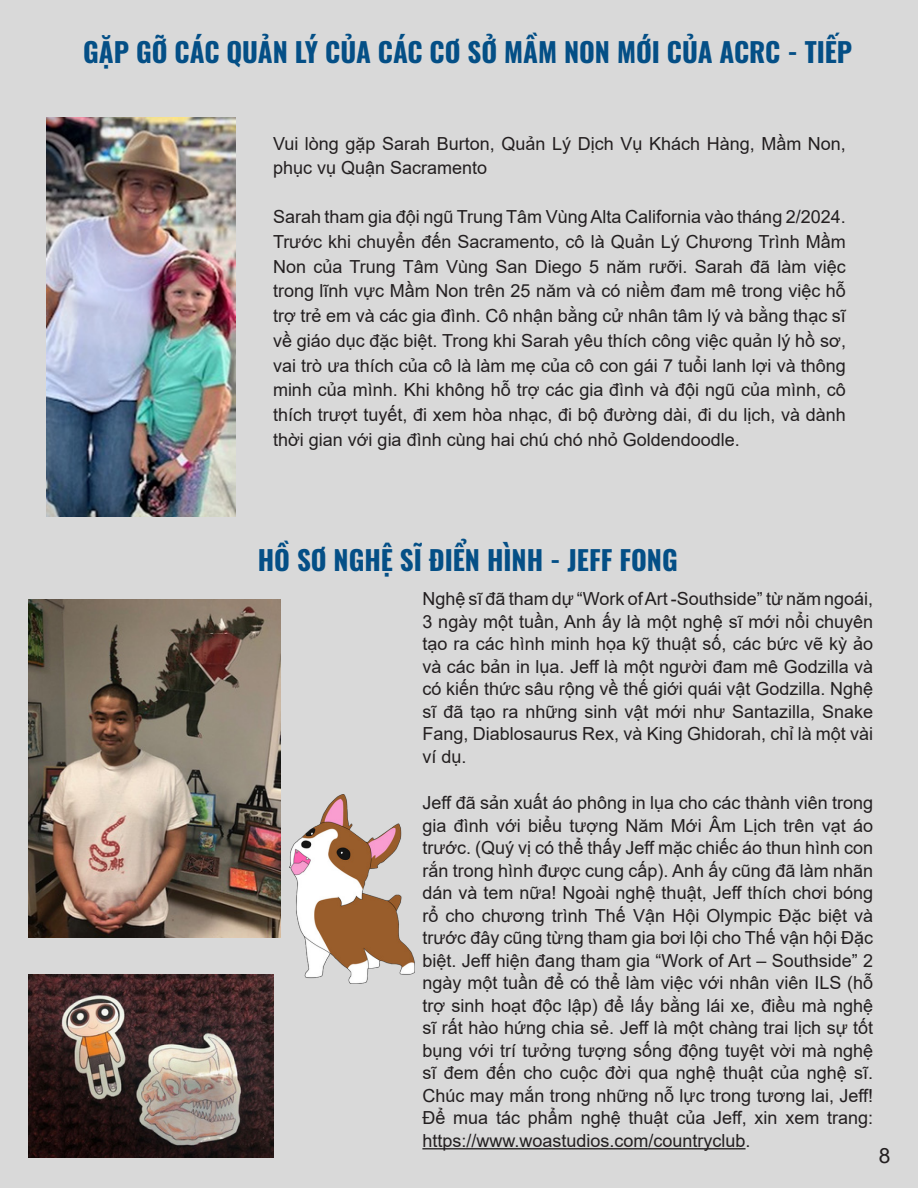
<style>
.page{position:relative;width:918px;height:1188px;background:#d9d9d9}
.page>*{position:absolute;margin:0;border:0;box-sizing:border-box;transform-origin:0 0}
.t1{font:700 27px "Oswald";color:#044f86}
.t2{font:21px "Arial";color:#231f20}
.t3{font:18px/22.5px "Arial";color:#231f20;text-align:justify}
</style>
<div class="page">
<img style="left:46px;top:117px;width:189px;height:399px">
<img style="left:29px;top:600px;width:252px;height:337px">
<img style="left:289px;top:795px;width:125px;height:189px">
<img style="left:29px;top:974px;width:244px;height:183px">
<hr style="left:422px;top:1148px;width:324px;height:1px;background:#231f20">
<p class="t1" style="left:83px;top:28px;width:771px">GẶP GỠ CÁC QUẢN LÝ CỦA CÁC CƠ SỞ MẦM NON MỚI CỦA ACRC - TIẾP</p>
<p class="t3" style="left:273px;top:131px;width:574px;line-height:24.8px">Vui lòng gặp Sarah Burton, Quản Lý Dịch Vụ Khách Hàng, Mầm Non, phục vụ Quận Sacramento</p>
<p class="t3" style="left:273px;top:204px;width:574px;line-height:24.8px">Sarah tham gia đội ngũ Trung Tâm Vùng Alta California vào tháng 2/2024.<br>Trước khi chuyển đến Sacramento, cô là Quản Lý Chương Trình Mầm Non của Trung Tâm Vùng San Diego 5 năm rưỡi. Sarah đã làm việc trong lĩnh vực Mầm Non trên 25 năm và có niềm đam mê trong việc hỗ trợ trẻ em và các gia đình. Cô nhận bằng cử nhân tâm lý và bằng thạc sĩ về giáo dục đặc biệt. Trong khi Sarah yêu thích công việc quản lý hồ sơ, vai trò ưa thích của cô là làm mẹ của cô con gái 7 tuổi lanh lợi và thông minh của mình. Khi không hỗ trợ các gia đình và đội ngũ của mình, cô thích trượt tuyết, đi xem hòa nhạc, đi bộ đường dài, đi du lịch, và dành thời gian với gia đình cùng hai chú chó nhỏ Goldendoodle.</p>
<p class="t1" style="left:258px;top:536px;width:421px">HỒ SƠ NGHỆ SĨ ĐIỂN HÌNH - JEFF FONG</p>
<p class="t3" style="left:422px;top:588px;width:452px">Nghệ sĩ đã tham dự “Work of Art -Southside” từ năm ngoái, 3 ngày một tuần, Anh ấy là một nghệ sĩ mới nổi chuyên tạo ra các hình minh họa kỹ thuật số, các bức vẽ kỳ ảo và các bản in lụa. Jeff là một người đam mê Godzilla và có kiến thức sâu rộng về thế giới quái vật Godzilla. Nghệ sĩ đã tạo ra những sinh vật mới như Santazilla, Snake Fang, Diablosaurus Rex, và King Ghidorah, chỉ là một vài ví dụ.</p>
<p class="t3" style="left:422px;top:792px;width:452px">Jeff đã sản xuất áo phông in lụa cho các thành viên trong gia đình với biểu tượng Năm Mới Âm Lịch trên vạt áo trước. (Quý vị có thể thấy Jeff mặc chiếc áo thun hình con rắn trong hình được cung cấp). Anh ấy cũng đã làm nhãn dán và tem nữa! Ngoài nghệ thuật, Jeff thích chơi bóng rổ cho chương trình Thế Vận Hội Olympic Đặc biệt và trước đây cũng từng tham gia bơi lội cho Thế vận hội Đặc biệt. Jeff hiện đang tham gia “Work of Art – Southside” 2 ngày một tuần để có thể làm việc với nhân viên ILS (hỗ trợ sinh hoạt độc lập) để lấy bằng lái xe, điều mà nghệ sĩ rất hào hứng chia sẻ. Jeff là một chàng trai lịch sự tốt bụng với trí tưởng tượng sống động tuyệt vời mà nghệ sĩ đem đến cho cuộc đời qua nghệ thuật của nghệ sĩ.<br>Chúc may mắn trong những nỗ lực trong tương lai, Jeff!<br>Để mua tác phẩm nghệ thuật của Jeff, xin xem trang: https://www.woastudios.com/countryclub.</p>
<p class="t2" style="left:879px;top:1141px;width:13px">8</p>
</div>
